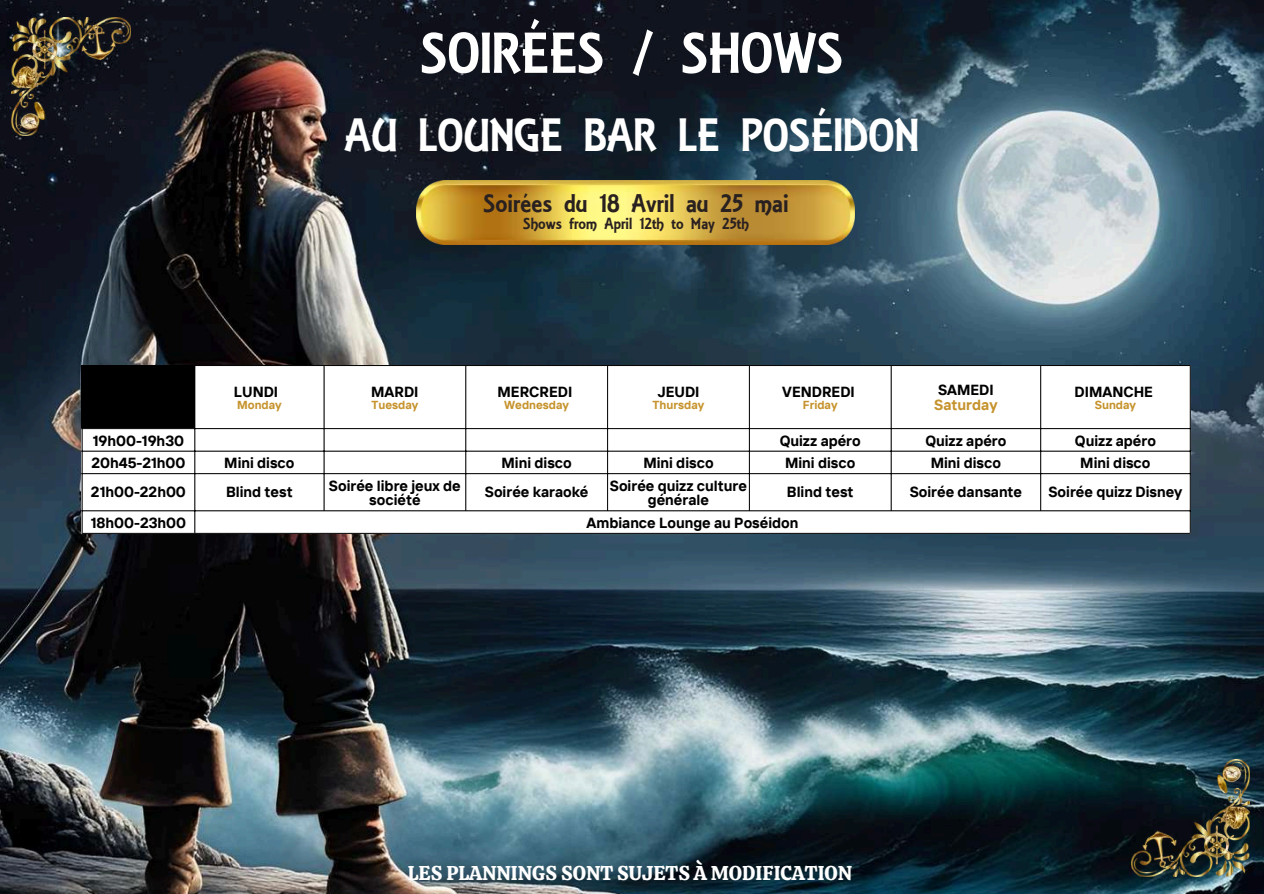
<style>
.page{position:relative;width:1264px;height:894px;background:#fff}
.page>*{position:absolute;margin:0;border:0;box-sizing:border-box;transform-origin:0 0}
.t1{font:61.8px "ARESSENCE";color:#fff}
.t2{font:49.8px "ARESSENCE";color:#fff}
.t3{font:27.3px "ARESSENCE";color:#292020}
.t4{font:19.95px "Calistoga";color:#fff}
.t5{font:17.1px "ARESSENCE";color:#292020}
.t6{font:700 14.55px/14.5px "TT Interphases";color:#000;text-align:center}
.t7{font:700 14.55px "TT Interphases";color:#c6932d}
.t8{font:700 11.55px "TT Interphases";color:#c6932d}
</style>
<div class="page">
<img style="left:0;top:0;width:1263px;height:893px">
<div style="left:82px;top:365px;width:1108px;height:168px;background:#fff"></div>
<div style="left:82px;top:365px;width:113px;height:64px;background:#000"></div>
<hr style="left:82px;top:366px;width:1px;height:166px;background:#000">
<hr style="left:194px;top:366px;width:1px;height:166px;background:#000">
<hr style="left:323px;top:366px;width:1px;height:144px;background:#000">
<hr style="left:465px;top:366px;width:1px;height:144px;background:#000">
<hr style="left:607px;top:366px;width:1px;height:144px;background:#000">
<hr style="left:749px;top:366px;width:1px;height:144px;background:#000">
<hr style="left:890px;top:366px;width:1px;height:144px;background:#000">
<hr style="left:1040px;top:366px;width:1px;height:144px;background:#000">
<hr style="left:1189px;top:366px;width:1px;height:166px;background:#000">
<hr style="left:82px;top:365px;width:1108px;height:1px;background:#000">
<hr style="left:82px;top:428px;width:1108px;height:1px;background:#000">
<hr style="left:82px;top:450px;width:1108px;height:1px;background:#000">
<hr style="left:82px;top:473px;width:1108px;height:1px;background:#000">
<hr style="left:82px;top:510px;width:1108px;height:1px;background:#000">
<hr style="left:82px;top:532px;width:1108px;height:1px;background:#000">
<img style="left:417px;top:180px;width:437px;height:64px">
<img style="left:12px;top:18px;width:118px;height:118px">
<img style="left:1131px;top:759px;width:117px;height:117px">
<h1 class="t1" style="left:420px;top:14px;width:424px">SOIRÉES / SHOWS</h1>
<h2 class="t2" style="left:344px;top:103px;width:576px">AU LOUNGE BAR LE POSÉIDON</h2>
<p class="t6" style="left:234px;top:384px;width:46px">LUNDI</p>
<p class="t8" style="left:237px;top:397px;width:46px">Monday</p>
<p class="t6" style="left:371px;top:384px;width:49px">MARDI</p>
<p class="t8" style="left:371px;top:397px;width:48px">Tuesday</p>
<h3 class="t3" style="left:483px;top:186px;width:306px">Soirées du 18 Avril au 25 mai</h3>
<p class="t5" style="left:523px;top:213px;width:227px">Shows from April 12th to May 25th</p>
<p class="t6" style="left:497px;top:384px;width:76px">MERCREDI</p>
<p class="t8" style="left:504px;top:397px;width:66px">Wednesday</p>
<p class="t6" style="left:657px;top:384px;width:44px">JEUDI</p>
<p class="t8" style="left:652px;top:397px;width:53px">Thursday</p>
<p class="t6" style="left:782px;top:384px;width:74px">VENDREDI</p>
<p class="t8" style="left:803px;top:397px;width:36px">Friday</p>
<p class="t6" style="left:938px;top:382px;width:57px">SAMEDI</p>
<p class="t7" style="left:934px;top:395px;width:65px">Saturday</p>
<p class="t6" style="left:1074px;top:384px;width:80px">DIMANCHE</p>
<p class="t8" style="left:1094px;top:397px;width:43px">Sunday</p>
<p class="t6" style="left:93px;top:432px;width:93px">19h00-19h30</p>
<p class="t6" style="left:779px;top:432px;width:83px">Quizz apéro</p>
<p class="t6" style="left:925px;top:432px;width:83px">Quizz apéro</p>
<p class="t6" style="left:1074px;top:432px;width:83px">Quizz apéro</p>
<p class="t6" style="left:91px;top:455px;width:95px">20h45-21h00</p>
<p class="t6" style="left:224px;top:455px;width:72px">Mini disco</p>
<p class="t6" style="left:501px;top:455px;width:72px">Mini disco</p>
<p class="t6" style="left:643px;top:455px;width:72px">Mini disco</p>
<p class="t6" style="left:785px;top:455px;width:72px">Mini disco</p>
<p class="t6" style="left:930px;top:455px;width:72px">Mini disco</p>
<p class="t6" style="left:1080px;top:455px;width:72px">Mini disco</p>
<p class="t6" style="left:91px;top:484px;width:96px">21h00-22h00</p>
<p class="t6" style="left:226px;top:484px;width:68px">Blind test</p>
<p class="t6" style="left:329px;top:478px;width:133px">Soirée libre jeux de société</p>
<p class="t6" style="left:485px;top:484px;width:105px">Soirée karaoké</p>
<p class="t6" style="left:610px;top:478px;width:139px">Soirée quizz culture générale</p>
<p class="t6" style="left:787px;top:484px;width:68px">Blind test</p>
<p class="t6" style="left:909px;top:484px;width:114px">Soirée dansante</p>
<p class="t6" style="left:1048px;top:484px;width:135px">Soirée quizz Disney</p>
<p class="t6" style="left:91px;top:515px;width:97px">18h00-23h00</p>
<p class="t6" style="left:586px;top:515px;width:213px">Ambiance Lounge au Poséidon</p>
<h3 class="t4" style="left:408px;top:859px;width:446px">LES PLANNINGS SONT SUJETS À MODIFICATION</h3>
</div>
